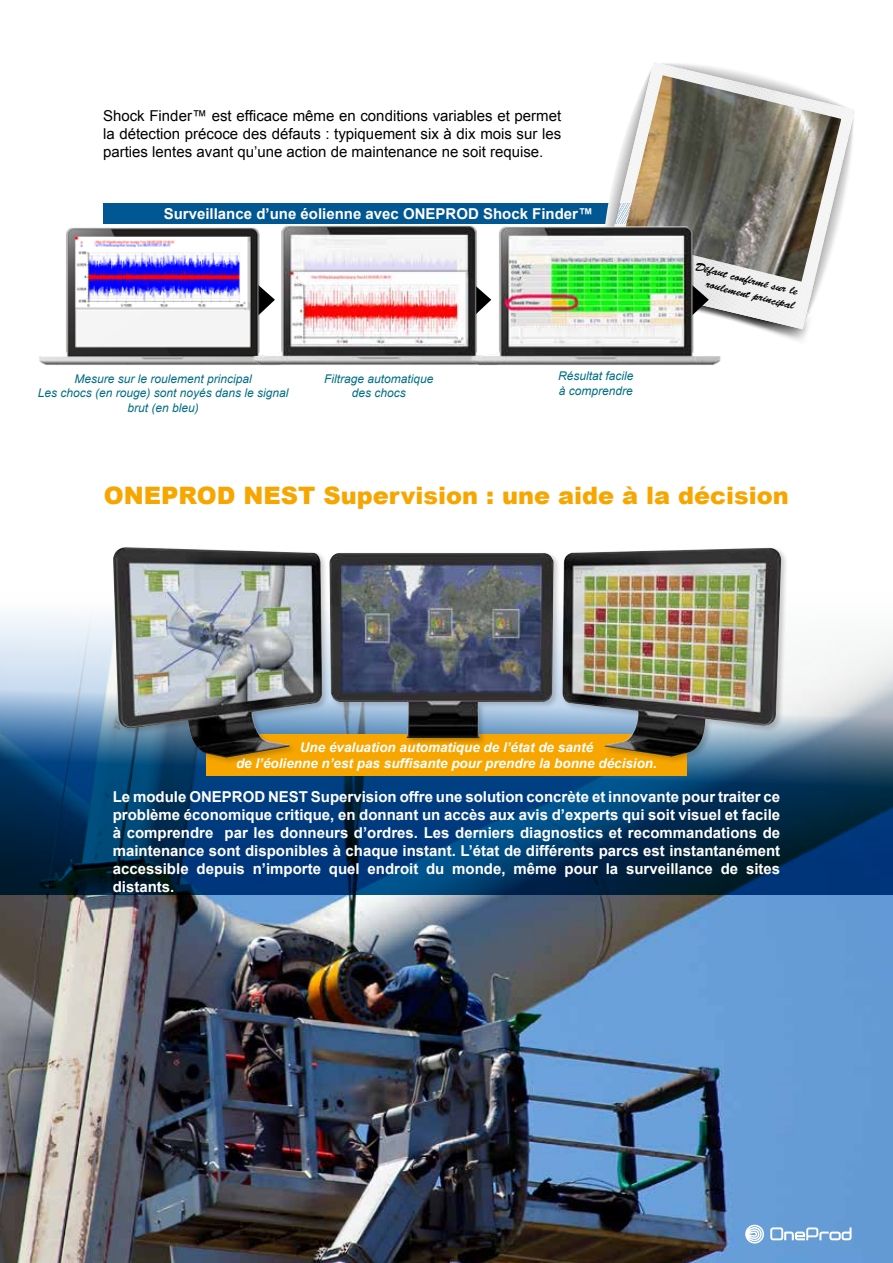
<style>
.page{position:relative;width:893px;height:1263px;background:#fff}
.page>*{position:absolute;margin:0;border:0;box-sizing:border-box;transform-origin:0 0}
.t1{font:900 24px "Arial";color:#f7a600}
.t2{font:700 15px/18px "Arial";color:#fff;text-align:justify}
.t3{font:15px/18px "Arial";color:#000;text-align:justify}
.t4{font:italic 700 13.5px/16.2px "Arial";color:#fff;text-align:center}
.t5{font:italic 12px/14.4px "Arial";color:#006e82;text-align:center}
.t6{font:12px/14.4px "Brush Script Std";color:#000;text-align:right}
</style>
<div class="page">
<div style="left:103px;top:203px;width:551px;height:21px;background:#005792"></div>
<img style="left:0;top:895px;width:892px;height:368px">
<svg style="left:0;top:613px;width:892px;height:282px;background:#29557e"></svg>
<img style="left:761px;top:329px;width:46px;height:12px">
<hr style="left:892px;top:0;width:1px;height:1263px;background:#4b4f5e">
<svg style="left:745px;top:1225px;width:19px;height:18px"></svg>
<svg style="left:770px;top:1227px;width:81px;height:13px"></svg>
<div style="left:206px;top:735px;width:481px;height:41px;background:#f7a600"></div>
<div style="left:112px;top:546px;width:676px;height:219px;background:#000;opacity:.2"></div>
<img style="left:113px;top:547px;width:668px;height:210px">
<svg style="left:605px;top:62px;width:250px;height:267px"></svg>
<img style="left:39px;top:227px;width:210px;height:138px">
<img style="left:249px;top:225px;width:217px;height:141px">
<img style="left:466px;top:224px;width:260px;height:141px">
<p class="t3" style="left:103px;top:107px;width:460px">Shock Finder™ est efficace même en conditions variables et permet la détection précoce des défauts : typiquement six à dix mois sur les parties lentes avant qu’une action de maintenance ne soit requise.</p>
<p class="t2" style="left:164px;top:205px;width:431px">Surveillance d’une éolienne avec ONEPROD Shock Finder™</p>
<p class="t5" style="left:38px;top:372px;width:252px">Mesure sur le roulement principal<br>Les chocs (en rouge) sont noyés dans le signal brut (en bleu)</p>
<p class="t5" style="left:558px;top:369px;width:77px;text-align:left">Résultat facile à comprendre</p>
<p class="t5" style="left:324px;top:372px;width:111px">Filtrage automatique des chocs</p>
<p class="t6" style="left:697px;top:259px;width:107px;rotate:14deg">Défaut confi rmé sur le roulement principal</p>
<h1 class="t1" style="left:104px;top:478px;width:686px">ONEPROD NEST Supervision : une aide à la décision</h1>
<p class="t4" style="left:236px;top:740px;width:422px">Une évaluation automatique de l’état de santé<br>de l’éolienne n’est pas suffisante pour prendre la bonne décision.</p>
<p class="t2" style="left:113px;top:788px;width:669px">Le module ONEPROD NEST Supervision offre une solution concrète et innovante pour traiter ce problème économique critique, en donnant un accès aux avis d’experts qui soit visuel et facile à comprendre par les donneurs d’ordres. Les derniers diagnostics et recommandations de maintenance sont disponibles à chaque instant. L’état de différents parcs est instantanément accessible depuis n’importe quel endroit du monde, même pour la surveillance de sites distants.</p>
</div>
